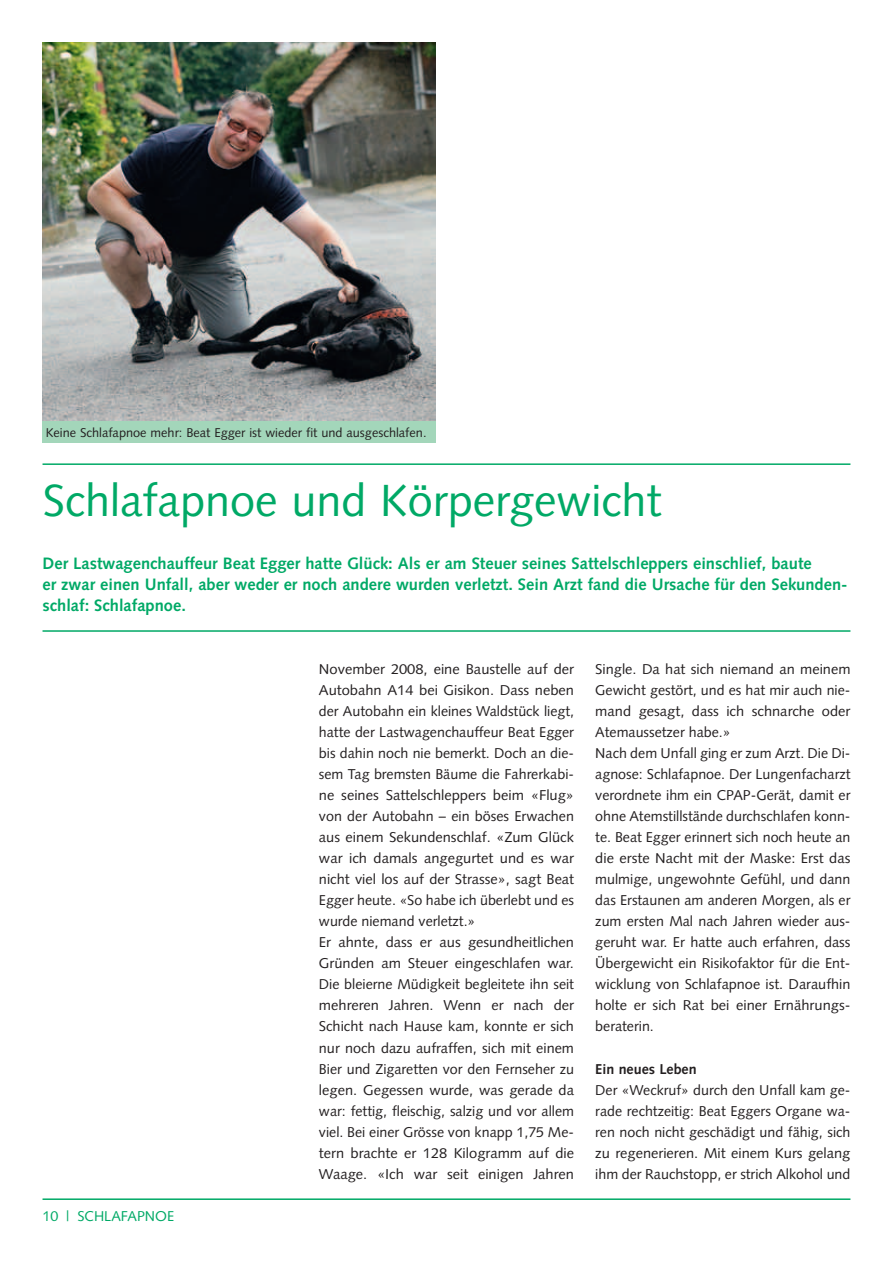
<style>
.page{position:relative;width:893px;height:1263px;background:#fff}
.page>*{position:absolute;margin:0;border:0;box-sizing:border-box;transform-origin:0 0}
.t1{font:45px "Syntax LT Std";color:#00a966}
.t2{font:700 16.5px/21px "Syntax LT Std";color:#00a966}
.t3{font:14.25px/21px "Syntax LT Std";color:#231f20}
.t4{font:14.25px "Syntax LT Std";color:#00a966}
.t5{font:700 14.25px "Syntax LT Std";color:#231f20}
.t6{font:12.75px "Syntax LT Std";color:#231f20}
</style>
<div class="page">
<hr style="left:43px;top:1198px;width:807px;height:2px;background:#00a966">
<img style="left:43px;top:43px;width:393px;height:378px">
<hr style="left:43px;top:463px;width:807px;height:2px;background:#00a966">
<hr style="left:43px;top:630px;width:807px;height:2px;background:#00a966">
<div style="left:43px;top:421px;width:393px;height:21px;background:#a3d6ba"></div>
<p class="t6" style="left:46px;top:425px;width:382px">Keine Schlafapnoe mehr: Beat Egger ist wieder fit und ausgeschlafen.</p>
<h1 class="t1" style="left:43px;top:473px;width:621px">Schlafapnoe und Körpergewicht</h1>
<p class="t2" style="left:43px;top:552px;width:807px">Der Lastwagenchauffeur Beat Egger hatte Glück: Als er am Steuer seines Sattelschleppers einschlief, baute<br>er zwar einen Unfall, aber weder er noch andere wurden verletzt. Sein Arzt fand die Ursache für den Sekunden&shy;schlaf: Schlafapnoe.</p>
<p class="t4" style="left:43px;top:1207px;width:133px">10 | SCHLAFAPNOE</p>
<p class="t3" style="left:319px;top:658px;width:257px">November 2008, eine Baustelle auf der Autobahn A14 bei Gisikon. Dass neben der Autobahn ein kleines Waldstück liegt, hatte der Lastwagenchauffeur Beat Egger bis dahin noch nie bemerkt. Doch an die&shy;sem Tag bremsten Bäume die Fahrerkabi&shy;ne seines Sattelschleppers beim «Flug» von der Autobahn – ein böses Erwachen aus einem Sekundenschlaf. «Zum Glück war ich damals angegurtet und es war nicht viel los auf der Strasse», sagt Beat Egger heute. «So habe ich überlebt und es wurde niemand verletzt.»<br>Er ahnte, dass er aus gesundheitlichen Gründen am Steuer eingeschlafen war.<br>Die bleierne Müdigkeit begleitete ihn seit mehreren Jahren. Wenn er nach der Schicht nach Hause kam, konnte er sich nur noch dazu aufraffen, sich mit einem Bier und Zigaretten vor den Fernseher zu legen. Gegessen wurde, was gerade da war: fettig, fleischig, salzig und vor allem viel. Bei einer Grösse von knapp 1,75 Me&shy;tern brachte er 128 Kilogramm auf die Waage. «Ich war seit einigen Jahren</p>
<p class="t3" style="left:595px;top:658px;width:257px">Single. Da hat sich niemand an meinem Gewicht gestört, und es hat mir auch nie&shy;mand gesagt, dass ich schnarche oder Atemaussetzer habe.»<br>Nach dem Unfall ging er zum Arzt. Die Di&shy;agnose: Schlafapnoe. Der Lungenfacharzt verordnete ihm ein CPAP-Gerät, damit er ohne Atemstillstände durchschlafen konn&shy;te. Beat Egger erinnert sich noch heute an die erste Nacht mit der Maske: Erst das mulmige, ungewohnte Gefühl, und dann das Erstaunen am anderen Morgen, als er zum ersten Mal nach Jahren wieder aus&shy;geruht war. Er hatte auch erfahren, dass Übergewicht ein Risikofaktor für die Ent&shy;wicklung von Schlafapnoe ist. Daraufhin holte er sich Rat bei einer Ernährungs&shy;beraterin.</p>
<p class="t5" style="left:595px;top:1060px;width:103px">Ein neues Leben</p>
<p class="t3" style="left:595px;top:1079px;width:257px;text-align:justify">Der «Weckruf» durch den Unfall kam ge&shy;rade rechtzeitig: Beat Eggers Organe wa&shy;ren noch nicht geschädigt und fähig, sich zu regenerieren. Mit einem Kurs gelang ihm der Rauchstopp, er strich Alkohol und</p>
</div>
